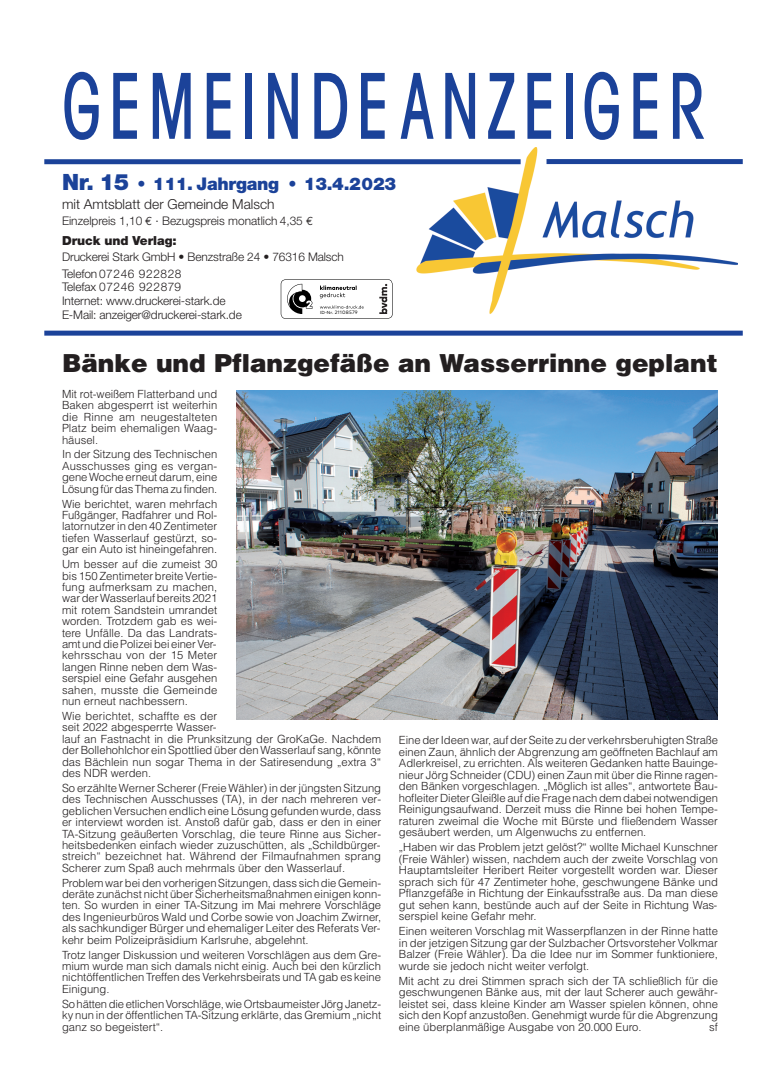
<style>
.page{position:relative;width:780px;height:1088px;background:#fff}
.page>*{position:absolute;margin:0;border:0;box-sizing:border-box;transform-origin:0 0}
.t1{font:500 condensed 91px "Avant Garde";letter-spacing:.105em;color:#1b4299;scale:.71 1}
.t2{font:900 24.88px "Helvetica";color:#231f20}
.t3{font:900 17.5px "Helvetica Neue";letter-spacing:-.015em;color:#1b4299}
.t4{font:300 13.75px "Helvetica Neue";color:#231f20}
.t5{font:900 12.5px "Helvetica Neue";letter-spacing:-.005em;color:#231f20}
.t6{font:300 11.88px/13.8px "Helvetica Neue";letter-spacing:-.01em;color:#231f20}
.t7{font:300 11.25px/11.4px "Helvetica";color:#231f20;text-align:justify}
.t8{font:4.75px "Mark Pro";letter-spacing:.05em;color:#000}
.s1{font-size:22.5px}
.s2{font-family:"Helvetica"}
.s3{font-family:"Euro Mono";font-weight:400}
.s4{font-family:"Mark OT";font-size:4.38px}
</style>
<div class="page">
<img style="left:413px;top:147px;width:324px;height:167px">
<div style="left:44px;top:159px;width:476px;height:5px;background:#1b4299"></div>
<div style="left:44px;top:331px;width:698px;height:5px;background:#1b4299"></div>
<div style="left:546px;top:159px;width:196px;height:5px;background:#1b4299"></div>
<svg style="left:281px;top:279px;width:111px;height:40px"></svg>
<img style="left:236px;top:390px;width:482px;height:329px">
<h1 class="t1" style="left:62px;top:73px;width:906px">GEMEINDEANZEIGER</h1>
<h3 class="t3" style="left:62px;top:178px;width:335px"><span class="s1">Nr. 15</span> <span class="s2">•</span> 111. Jahrgang <span class="s2">•</span> 13.4.2023</h3>
<p class="t4" style="left:62px;top:196px;width:214px">mit Amtsblatt der Gemeinde Malsch</p>
<p class="t6" style="left:62px;top:214px;width:253px">Einzelpreis 1,10 <span class="s3">€</span> · Bezugspreis monatlich 4,35 <span class="s3">€</span></p>
<p class="t5" style="left:62px;top:236px;width:116px">Druck und Verlag:</p>
<p class="t6" style="left:62px;top:249px;width:283px;line-height:16.2px">Druckerei Stark GmbH • Benzstraße 24 • 76316 Malsch<br>Telefon07246 922828</p>
<p class="t6" style="left:62px;top:280px;width:181px">Telefax 07246 922879<br>Internet: www.druckerei-stark.de<br>E-Mail: anzeiger@druckerei-stark.de</p>
<p class="t8" style="left:320px;top:310px;width:39px"><span class="s4">ID-Nr.</span> 21108579</p>
<h2 class="t2" style="left:62px;top:354px;width:657px">Bänke und Pflanzgefäße an Wasserrinne geplant</h2>
<p class="t7" style="left:62px;top:389px;width:157px">Mit rot-weißem Flatterband und Baken abgesperrt ist weiterhin die Rinne am neugestalteten Platz beim ehemaligen Waag&shy;häusel.</p>
<p class="t7" style="left:62px;top:450px;width:157px">In der Sitzung des Technischen Ausschusses ging es vergan&shy;geneWoche erneutdarum, eine Lösungfürdas Thema zu finden.</p>
<p class="t7" style="left:62px;top:499px;width:157px">Wie berichtet, waren mehrfach Fußgänger, Radfahrer und Rol&shy;latornutzer in den 40 Zentimeter tiefen Wasserlauf gestürzt, so&shy;gar ein Auto ist hineingefahren.</p>
<p class="t7" style="left:62px;top:560px;width:157px">Um besser auf die zumeist 30 bis 150 Zentimeter breite Vertie&shy;fung aufmerksam zu machen, warder Wasserlaufbereits 2021 mit rotem Sandstein umrandet worden. Trotzdem gab es wei&shy;tere Unfälle. Da das Landrats&shy;amt unddiePolizeibei einerVer&shy;kehrsschau von der 15 Meter langen Rinne neben dem Was&shy;serspiel eine Gefahr ausgehen sahen, musste die Gemeinde nun erneut nachbessern.</p>
<p class="t7" style="left:62px;top:711px;width:320px;text-align:left">Wie berichtet, schaffte es der<br>seit 2022 abgesperrte Wasser-<br>lauf an Fastnacht in die Prunksitzung der GroKaGe. Nachdem der Bollehohlchor ein Spottlied über den Wasserlauf sang, könnte das Bächlein nun sogar Thema in der Satiresendung „extra 3“ des NDR werden.</p>
<p class="t7" style="left:62px;top:783px;width:320px">So erzählte Werner Scherer (Freie Wähler) in der jüngsten Sitzung des Technischen Ausschusses (TA), in der nach mehreren ver&shy;geblichen Versuchen endlich eine Lösung gefunden wurde, dass er interviewt worden ist. Anstoß dafür gab, dass er den in einer TA-Sitzung geäußerten Vorschlag, die teure Rinne aus Sicher&shy;heitsbedenken einfach wieder zuzuschütten, als „Schildbürger&shy;streich“ bezeichnet hat. Während der Filmaufnahmen sprang Scherer zum Spaß auch mehrmals über den Wasserlauf.</p>
<p class="t7" style="left:62px;top:878px;width:320px">Problem warbeiden vorherigenSitzungen,dass sichdieGemein&shy;deräte zunächst nicht über Sicherheitsmaßnahmen einigen konn&shy;ten. So wurden in einer TA-Sitzung im Mai mehrere Vorschläge des Ingenieurbüros Wald und Corbe sowie von Joachim Zwirner, als sachkundiger Bürger und ehemaliger Leiter des Referats Ver&shy;kehr beim Polizeipräsidium Karlsruhe, abgelehnt.</p>
<p class="t7" style="left:62px;top:950px;width:320px">Trotz langer Diskussion und weiteren Vorschlägen aus dem Gre&shy;mium wurde man sich damals nicht einig. Auch bei den kürzlich nichtöffentlichen Treffen des Verkehrsbeirats und TA gab es keine Einigung.</p>
<p class="t7" style="left:62px;top:999px;width:320px">So hättendie etlichenVorschläge,wieOrtsbaumeister JörgJanetz&shy;ky nun in der öffentlichen TA-Sitzung erklärte, das Gremium „nicht ganz so begeistert“.</p>
<p class="t7" style="left:399px;top:735px;width:320px">EinederIdeen war, aufderSeite zuder verkehrsberuhigtenStraße einen Zaun, ähnlich der Abgrenzung am geöffneten Bachlauf am Adlerkreisel, zu errichten. Als weiteren Gedanken hatte Bauinge&shy;nieur Jörg Schneider (CDU) einen Zaun mit über die Rinne ragen&shy;den Bänken vorgeschlagen. „Möglich ist alles“, antwortete Bau&shy;hofleiter DieterGleißle aufdie Frage nachdem dabei notwendigen Reinigungsaufwand. Derzeit muss die Rinne bei hohen Tempe&shy;raturen zweimal die Woche mit Bürste und fließendem Wasser gesäubert werden, um Algenwuchs zu entfernen.</p>
<p class="t7" style="left:399px;top:843px;width:320px">„Haben wir das Problem jetzt gelöst?“ wollte Michael Kunschner (Freie Wähler) wissen, nachdem auch der zweite Vorschlag von Hauptamtsleiter Heribert Reiter vorgestellt worden war. Dieser sprach sich für 47 Zentimeter hohe, geschwungene Bänke und Pflanzgefäße in Richtung der Einkaufsstraße aus. Da man diese gut sehen kann, bestünde auch auf der Seite in Richtung Was&shy;serspiel keine Gefahr mehr.</p>
<p class="t7" style="left:399px;top:927px;width:320px">Einen weiteren Vorschlag mit Wasserpflanzen in der Rinne hatte in der jetzigen Sitzung gar der Sulzbacher Ortsvorsteher Volkmar Balzer (Freie Wähler). Da die Idee nur im Sommer funktioniere, wurde sie jedoch nicht weiter verfolgt.</p>
<p class="t7" style="left:399px;top:976px;width:320px">Mit acht zu drei Stimmen sprach sich der TA schließlich für die geschwungenen Bänke aus, mit der laut Scherer auch gewähr&shy;leistet sei, dass kleine Kinder am Wasser spielen können, ohne sich den Kopf anzustoßen. Genehmigt wurde für die Abgrenzung eine überplanmäßige Ausgabe von 20.000 Euro.</p>
<p class="t7" style="left:709px;top:1022px;width:10px">sf</p>
</div>
